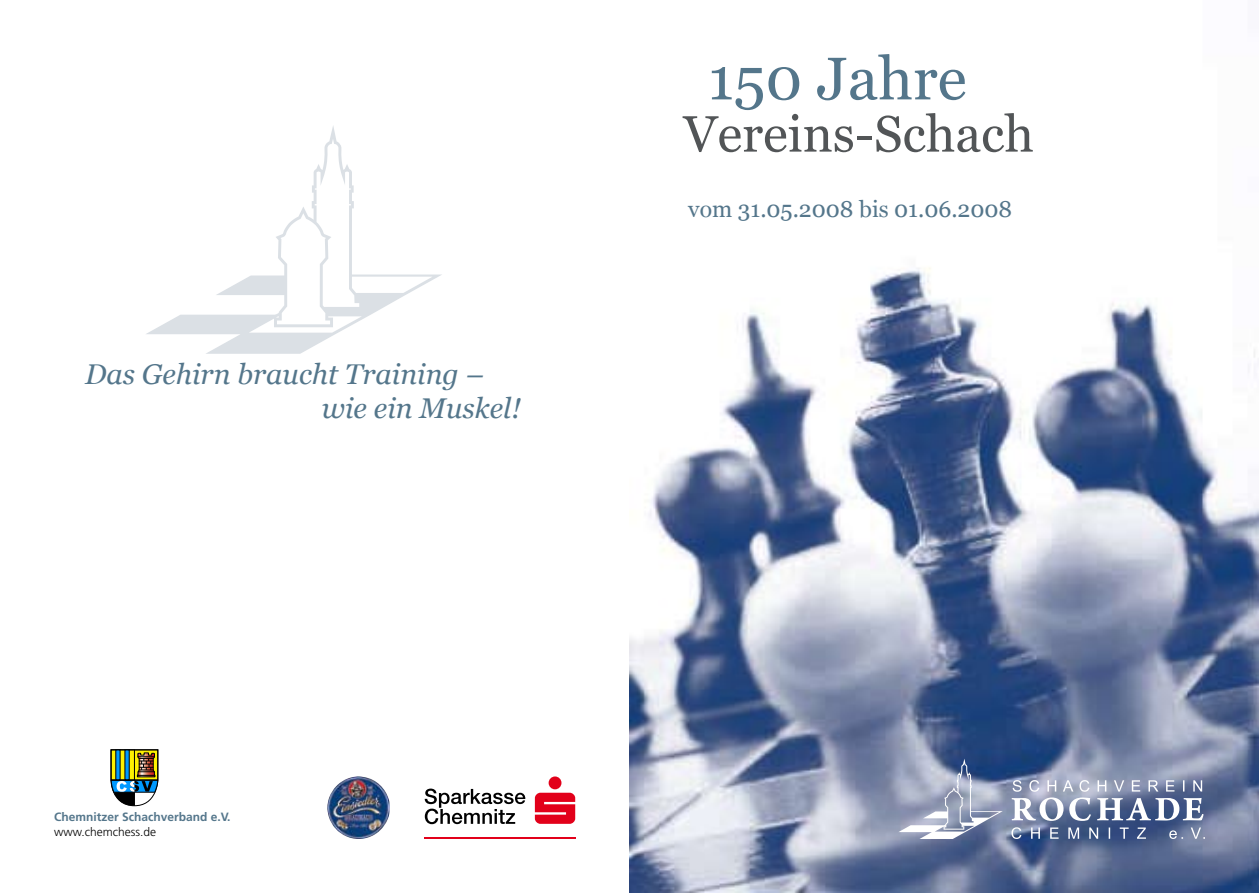
<style>
.page{position:relative;width:1259px;height:893px;background:#fff}
.page>*{position:absolute;margin:0;border:0;box-sizing:border-box;transform-origin:0 0}
.t1{font:60px "Georgia";color:#54768b}
.t2{font:51px "Georgia";color:#525557}
.t3{font:italic 28.5px/34.2px "Georgia";color:#54768b}
.t4{font:22.95px "Georgia";color:#54768b}
.t5{font:700 12px "Frutiger LT";color:#54768b}
.t6{font:300 12px "Frutiger LT";color:#000}
</style>
<div class="page">
<img style="left:629px;top:267px;width:630px;height:626px">
<img style="left:327px;top:776px;width:63px;height:63px">
<hr style="left:424px;top:837px;width:151px;height:2px;background:#e2001a">
<svg style="left:425px;top:789px;width:101px;height:35px"></svg>
<svg style="left:535px;top:776px;width:40px;height:48px"></svg>
<svg style="left:110px;top:749px;width:49px;height:58px"></svg>
<svg style="left:898px;top:759px;width:104px;height:80px;background:#98a2bc"></svg>
<svg style="left:1011px;top:780px;width:192px;height:41px"></svg>
<svg style="left:1011px;top:827px;width:194px;height:12px;background:#64769b"></svg>
<svg style="left:146px;top:126px;width:296px;height:228px"></svg>
<p class="t3" style="left:322px;top:357px;width:200px;text-indent:-237px">Das Gehirn braucht Training – wie ein Muskel!</p>
<p class="t5" style="left:54px;top:810px;width:178px">Chemnitzer Schachverband e.V.</p>
<p class="t6" style="left:54px;top:825px;width:104px">www.chemchess.de</p>
<h1 class="t1" style="left:708px;top:45px;width:260px">150 Jahre</h1>
<h2 class="t2" style="left:683px;top:105px;width:352px">Vereins-Schach</h2>
<p class="t4" style="left:688px;top:196px;width:325px">vom 31.05.2008 bis 01.06.2008</p>
</div>
